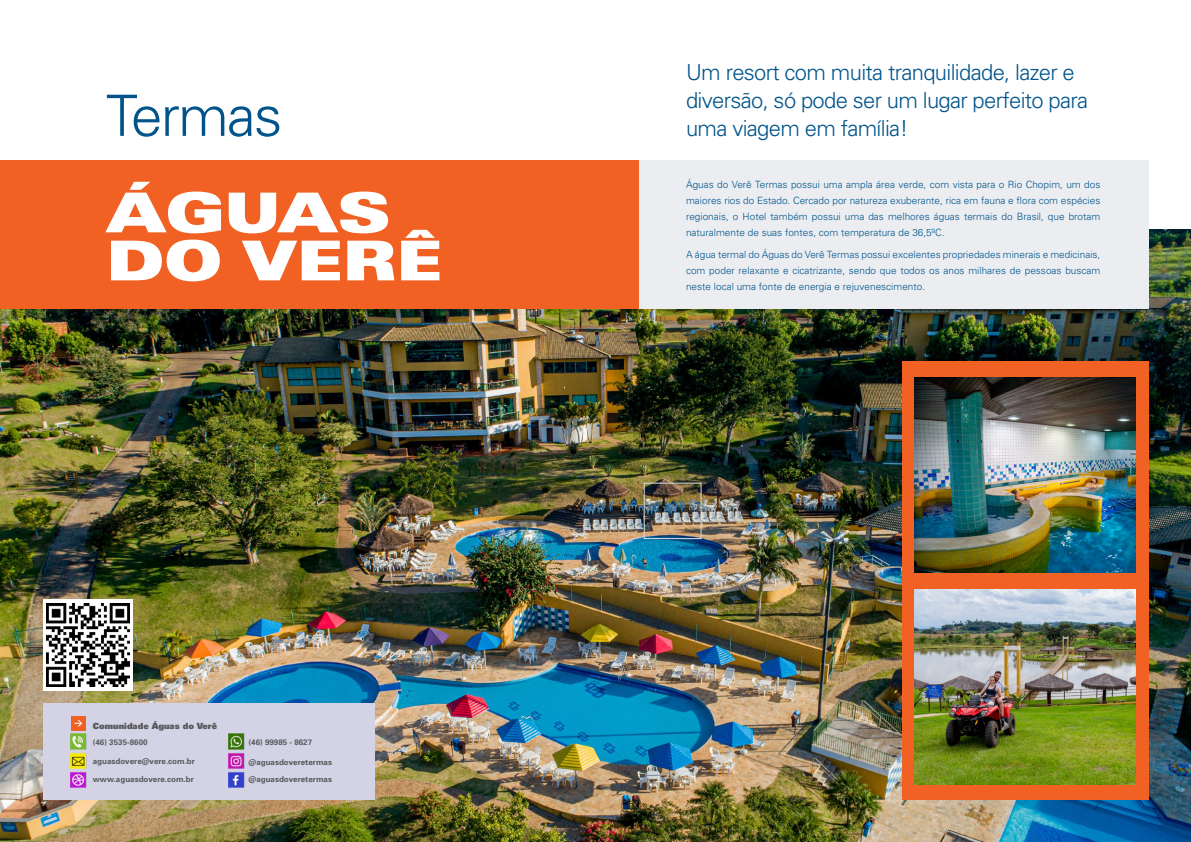
<style>
.page{position:relative;width:1191px;height:842px;background:#fff}
.page>*{position:absolute;margin:0;border:0;box-sizing:border-box;transform-origin:0 0}
.t1{font:300 57px "Univers";letter-spacing:-.03em;color:#00548b}
.t2{font:900 expanded 55px/48px "Univers";letter-spacing:-.01em;color:#fff}
.t3{font:300 22px/28px "Univers";letter-spacing:-.03em;color:#00548b}
.t4{font:300 10px/16px "Univers";color:#00548b;text-align:justify}
.t5{font:900 8.5px "Univers";color:#58595b}
.t6{font:700 8px "Univers";color:#58595b}
</style>
<div class="page">
<img style="left:0;top:230px;width:1191px;height:612px">
<div style="left:43px;top:703px;width:331px;height:96px;background:#d4d3e6"></div>
<div style="left:643px;top:483px;width:58px;height:56px;border:1px solid #d7dfe3"></div>
<div style="left:638px;top:160px;width:510px;height:149px;background:#ecedf1"></div>
<div style="left:0;top:160px;width:638px;height:149px;background:#f16123"></div>
<div style="left:901px;top:361px;width:247px;height:438px;background:#f16123"></div>
<img style="left:914px;top:378px;width:222px;height:194px">
<img style="left:914px;top:589px;width:222px;height:195px">
<div style="left:71px;top:716px;width:15px;height:15px;background:#f16123"></div>
<svg style="left:75px;top:720px;width:7px;height:7px"></svg>
<img style="left:70px;top:733px;width:17px;height:55px">
<img style="left:228px;top:733px;width:17px;height:55px">
<div style="left:43px;top:599px;width:89px;height:91px;background:#fff"></div>
<img style="left:46px;top:603px;width:83px;height:83px">
<h1 class="t1" style="left:106px;top:81px;width:178px">Termas</h1>
<h2 class="t2" style="left:106px;top:189px;width:338px">ÁGUAS<br>DO VERÊ</h2>
<p class="t5" style="left:93px;top:720px;width:126px">Comunidade Águas do Verê</p>
<p class="t6" style="left:93px;top:737px;width:56px">(46) 3535-8600</p>
<p class="t6" style="left:249px;top:737px;width:65px">(46) 99985 - 8627</p>
<p class="t6" style="left:93px;top:755px;width:104px">aguasdovere@vere.com.br</p>
<p class="t6" style="left:249px;top:756px;width:85px">@aguasdoveretermas</p>
<p class="t6" style="left:93px;top:774px;width:102px">www.aguasdovere.com.br</p>
<p class="t6" style="left:249px;top:774px;width:85px">@aguasdoveretermas</p>
<h3 class="t3" style="left:686px;top:57px;width:403px">Um resort com muita tranquilidade, lazer e diversão, só pode ser um lugar perfeito para uma viagem em família!</h3>
<p class="t4" style="left:686px;top:176px;width:416px">Águas do Verê Termas possui uma ampla área verde, com vista para o Rio Chopim, um dos maiores rios do Estado. Cercado por natureza exuberante, rica em fauna e flora com espécies regionais, o Hotel também possui uma das melhores águas termais do Brasil, que brotam naturalmente de suas fontes, com temperatura de 36,5ºC.</p>
<p class="t4" style="left:686px;top:246px;width:416px">A água termal do Águas do Verê Termas possui excelentes propriedades minerais e medicinais, com poder relaxante e cicatrizante, sendo que todos os anos milhares de pessoas buscam neste local uma fonte de energia e rejuvenescimento.</p>
</div>
